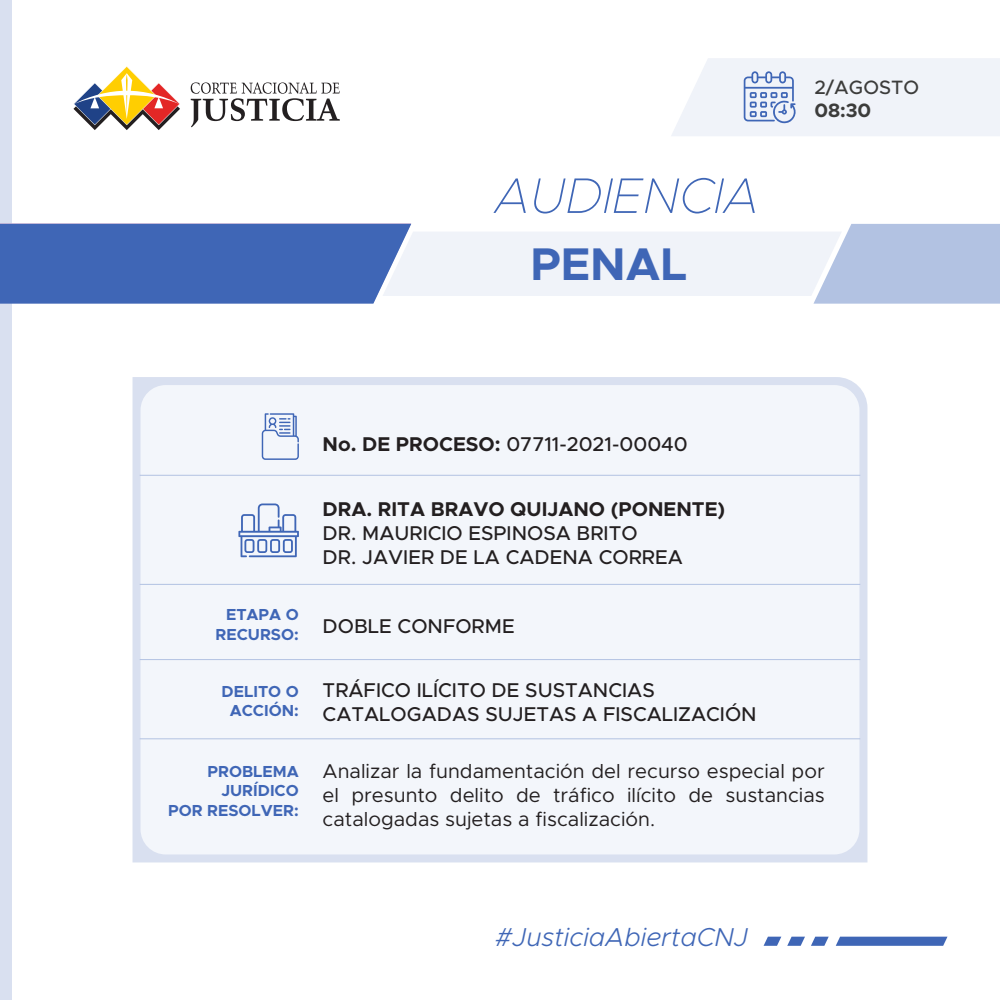
<style>
.page{position:relative;width:1000px;height:1000px;background:#fff}
.page>*{position:absolute;margin:0;border:0;box-sizing:border-box;transform-origin:0 0}
.t1{font:italic 100 50.2px "Metropolis";color:#3f66b6}
.t2{font:700 46px "Metropolis";color:#3f66b6}
.t3{font:italic 300 26px "Metropolis";color:#3f66b6}
.t4{font:500 20px/24px "Metropolis";color:#231f20}
.t5{font:20px/24px "Metropolis";color:#231f20;text-align:justify}
.t6{font:700 20px "Metropolis";color:#231f20}
.t7{font:500 19.4px "Metropolis";color:#3c3c3b}
.t8{font:700 19.4px "Metropolis";color:#3c3c3b}
.t9{font:700 16px/19.2px "Metropolis";color:#3f66b6;text-align:right}
.s1{font-weight:700}
</style>
<div class="page">
<div style="left:0;top:0;width:12px;height:1000px;background:#d9e0f0"></div>
<svg style="left:836px;top:937px;width:112px;height:9px"></svg>
<svg style="left:811px;top:937px;width:18px;height:9px"></svg>
<svg style="left:787px;top:937px;width:18px;height:9px"></svg>
<svg style="left:764px;top:937px;width:17px;height:9px"></svg>
<svg style="left:0;top:223px;width:1000px;height:81px"></svg>
<svg style="left:133px;top:377px;width:734px;height:485px;background:#dae1f0"></svg>
<div style="left:141px;top:385px;width:718px;height:469px;background:#f3f6fb;border-radius:25px"></div>
<svg style="left:262px;top:413px;width:37px;height:47px"></svg>
<hr style="left:140px;top:475px;width:720px;height:1px;background:#b2c2e2">
<hr style="left:140px;top:584px;width:720px;height:1px;background:#b2c2e2">
<hr style="left:140px;top:659px;width:720px;height:1px;background:#b2c2e2">
<hr style="left:140px;top:738px;width:720px;height:1px;background:#b2c2e2">
<svg style="left:238px;top:504px;width:61px;height:53px"></svg>
<svg style="left:191px;top:82px;width:149px;height:45px"></svg>
<svg style="left:73px;top:66px;width:107px;height:64px"></svg>
<svg style="left:671px;top:58px;width:329px;height:78px"></svg>
<h1 class="t1" style="left:495px;top:164px;width:266px">AUDIENCIA</h1>
<h2 class="t2" style="left:530px;top:235px;width:158px">PENAL</h2>
<p class="t7" style="left:814px;top:75px;width:106px">2/AGOSTO</p>
<p class="t8" style="left:814px;top:98px;width:58px">08:30</p>
<p class="t9" style="left:216px;top:605px;width:85px">ETAPA O<br>RECURSO:</p>
<p class="t9" style="left:222px;top:682px;width:79px;text-align:center">DELITO O<br>ACCIÓN:</p>
<p class="t9" style="left:168px;top:762px;width:132px">PROBLEMA<br>JURÍDICO<br>POR RESOLVER:</p>
<p class="t4" style="left:323px;top:432px;width:367px"><span class="s1">No. DE PROCESO:</span> 07711-2021-00040</p>
<p class="t6" style="left:323px;top:496px;width:404px">DRA. RITA BRAVO QUIJANO (PONENTE)</p>
<p class="t4" style="left:323px;top:521px;width:362px">DR. MAURICIO ESPINOSA BRITO<br>DR. JAVIER DE LA CADENA CORREA</p>
<p class="t4" style="left:323px;top:614px;width:194px">DOBLE CONFORME</p>
<p class="t4" style="left:323px;top:678px;width:436px">TRÁFICO ILÍCITO DE SUSTANCIAS<br>CATALOGADAS SUJETAS A FISCALIZACIÓN</p>
<p class="t5" style="left:323px;top:759px;width:504px">Analizar la fundamentación del recurso especial por el presunto delito de tráfico ilícito de sustancias catalogadas sujetas a fiscalización.</p>
<h3 class="t3" style="left:495px;top:921px;width:255px">#JusticiaAbiertaCNJ</h3>
</div>
